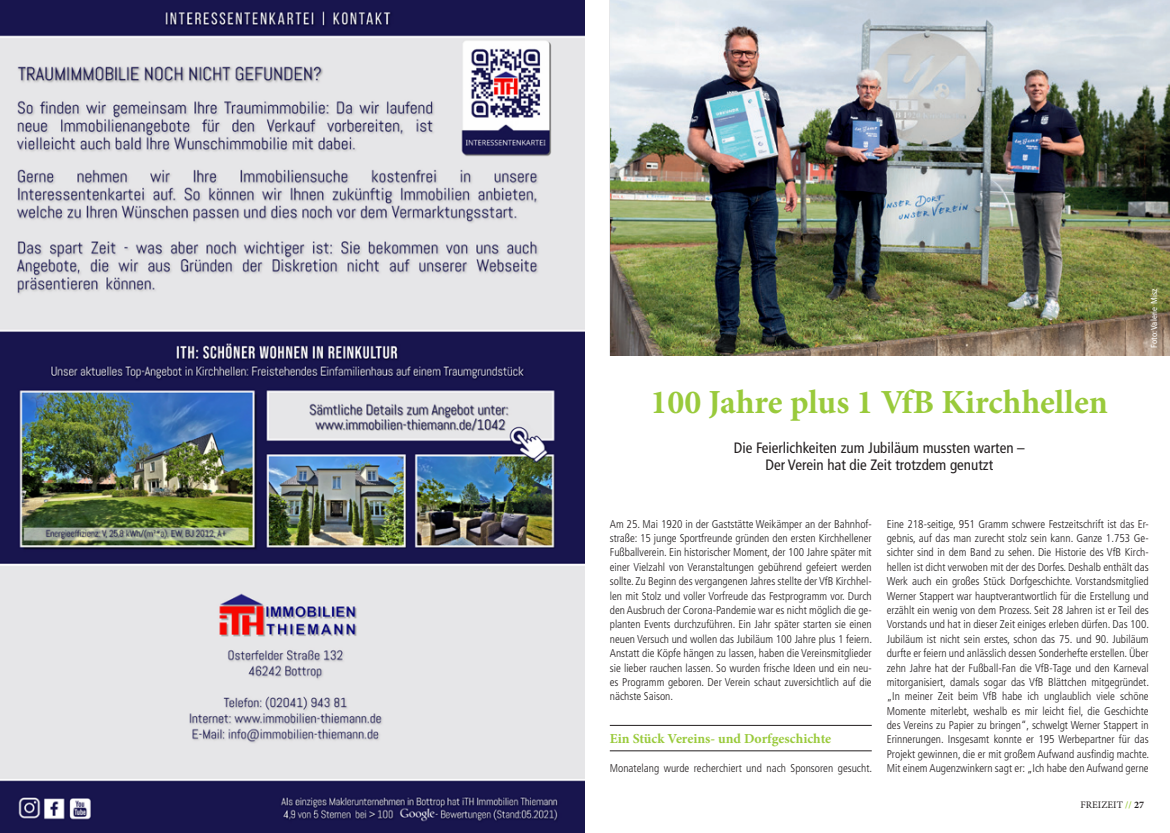
<style>
.page{position:relative;width:1170px;height:833px;background:#fff}
.page>*{position:absolute;margin:0;border:0;box-sizing:border-box;transform-origin:0 0}
.t1{font:700 33.75px "Minion Pro";color:#99ca3b}
.t2{font:condensed 15px/17.5px "Frutiger";color:#231f20;text-align:center}
.t3{font:700 13.75px "Minion Pro";color:#99ca3b}
.t4{font:300 condensed 11.25px/14.4px "Frutiger";color:#231f20;text-align:justify}
.t5{font:10px "Minion Pro";letter-spacing:.01em;color:#231f20}
.t6{font:condensed 8.75px "Frutiger";letter-spacing:.015em;color:#fff}
.s1{font-weight:700;color:#99ca3b}
.s2{font-weight:700}
</style>
<div class="page">
<hr style="left:609px;top:725px;width:262px;height:1px;background:#231f20">
<hr style="left:609px;top:750px;width:262px;height:1px;background:#231f20">
<img style="left:611px;top:0;width:558px;height:355px">
<img style="left:0;top:0;width:585px;height:833px">
<h1 class="t1" style="left:650px;top:378px;width:459px">100 Jahre plus 1 VfB Kirchhellen</h1>
<h2 class="t2" style="left:733px;top:439px;width:292px">Die Feierlichkeiten zum Jubiläum mussten warten –<br>Der Verein hat die Zeit trotzdem genutzt</h2>
<p class="t6" style="left:1148px;top:348px;width:61px;rotate:-90deg">Foto:Valerie Misz</p>
<p class="t4" style="left:609px;top:517px;width:264px">Am 25. Mai 1920 in der Gaststätte Weikämper an der Bahnhof&shy;straße: 15 junge Sportfreunde gründen den ersten Kirchhellener Fußballverein. Ein historischer Moment, der 100 Jahre später mit einer Vielzahl von Veranstaltungen gebührend gefeiert werden sollte. Zu Beginn des vergangenen Jahres stellte der VfB Kirchhel&shy;len mit Stolz und voller Vorfreude das Festprogramm vor. Durch den Ausbruch der Corona-Pandemie war es nicht möglich die ge&shy;planten Events durchzuführen. Ein Jahr später starten sie einen neuen Versuch und wollen das Jubiläum 100 Jahre plus 1 feiern.<br>Anstatt die Köpfe hängen zu lassen, haben die Vereinsmitglieder sie lieber rauchen lassen. So wurden frische Ideen und ein neu&shy;es Programm geboren. Der Verein schaut zuversichtlich auf die nächste Saison.</p>
<p class="t3" style="left:609px;top:729px;width:223px">Ein Stück Vereins- und Dorfgeschichte</p>
<p class="t4" style="left:609px;top:761px;width:264px">Monatelang wurde recherchiert und nach Sponsoren gesucht.</p>
<p class="t4" style="left:886px;top:517px;width:264px">Eine 218-seitige, 951 Gramm schwere Festzeitschrift ist das Er&shy;gebnis, auf das man zurecht stolz sein kann. Ganze 1.753 Ge&shy;sichter sind in dem Band zu sehen. Die Historie des VfB Kirch&shy;hellen ist dicht verwoben mit der des Dorfes. Deshalb enthält das Werk auch ein großes Stück Dorfgeschichte. Vorstandsmitglied Werner Stappert war hauptverantwortlich für die Erstellung und erzählt ein wenig von dem Prozess. Seit 28 Jahren ist er Teil des Vorstands und hat in dieser Zeit einiges erleben dürfen. Das 100.<br>Jubiläum ist nicht sein erstes, schon das 75. und 90. Jubiläum durfte er feiern und anlässlich dessen Sonderhefte erstellen. Über zehn Jahre hat der Fußball-Fan die VfB-Tage und den Karneval mitorganisiert, damals sogar das VfB Blättchen mitgegründet. „In meiner Zeit beim VfB habe ich unglaublich viele schöne Momente miterlebt, weshalb es mir leicht fiel, die Geschichte des Vereins zu Papier zu bringen“, schwelgt Werner Stappert in Erinnerungen. Insgesamt konnte er 195 Werbepartner für das Projekt gewinnen, die er mit großem Aufwand ausfindig machte.<br>Mit einem Augenzwinkern sagt er: „Ich habe den Aufwand gerne</p>
<p class="t5" style="left:1080px;top:798px;width:65px">FREIZEIT <span class="s1">//</span> <span class="s2">27</span></p>
</div>
